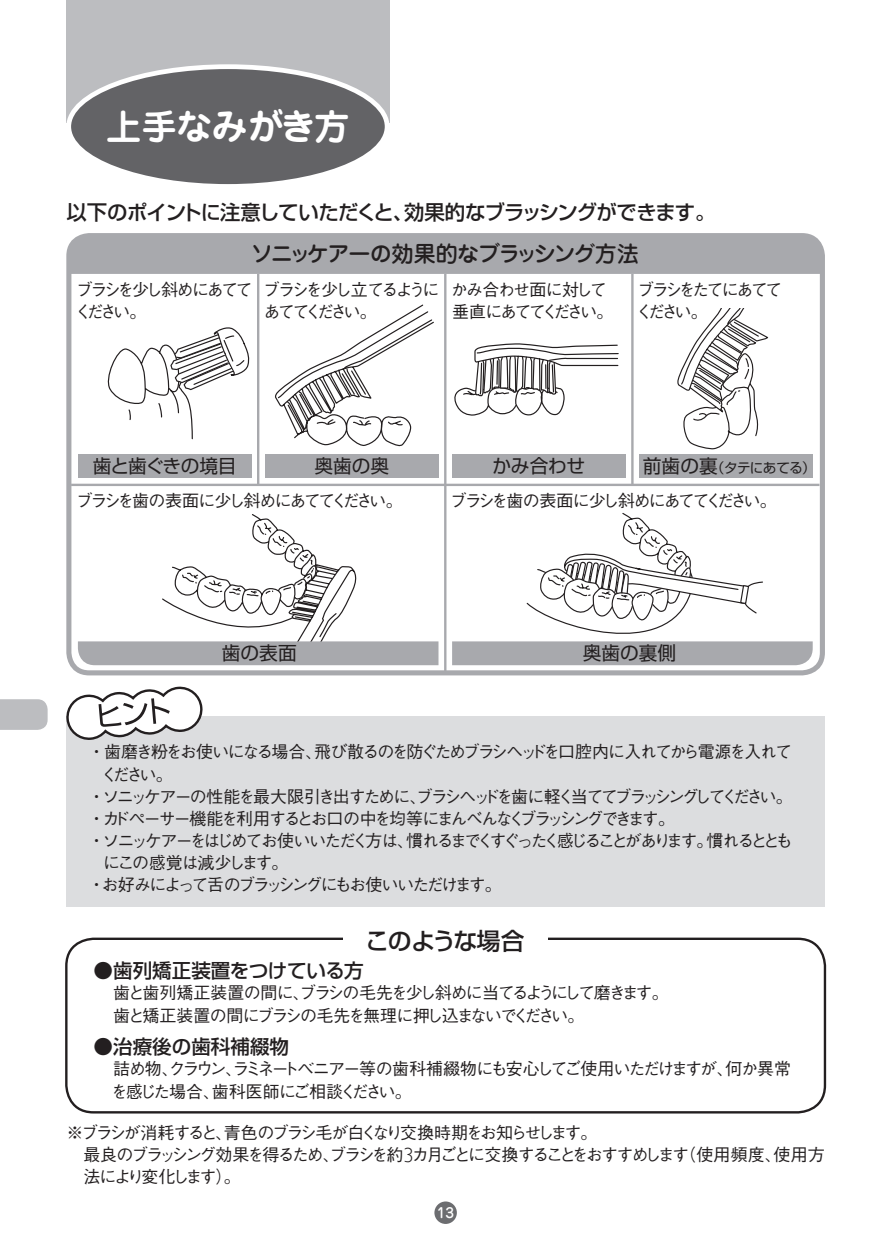
<style>
.page{position:relative;width:893px;height:1259px;background:#fff}
.page>*{position:absolute;margin:0;border:0;box-sizing:border-box;transform-origin:0 0}
.t1{font:35.7px "Jun 501 Pro Bold 90 pv RKSJ H";letter-spacing:-.02em;color:#fff}
.t2{font:23.7px "Shin Go Pro Medium 90 pv RKSJ H";letter-spacing:-.05em;color:#231f20}
.t3{font:22.2px "Jun 34 Pro Medium 90 pv RKSJ H";letter-spacing:-.075em;color:#231f20}
.t4{font:20.4px "Shin Go Pro Medium 90 pv RKSJ H";letter-spacing:-.045em;color:#231f20}
.t5{font:19.5px "Shin Go Pro Medium 90 pv RKSJ H";color:#231f20}
.t6{font:18.6px "Shin Go Pro Regular 90 pv RKSJ H";color:#231f20}
.t7{font:18.6px "Shin Go Pro Regular 90 pv RKSJ H";letter-spacing:-.05em;color:#231f20}
.t8{font:17.1px/22.2px "Gothic BBB Pro Medium 90 pv RKSJ H";letter-spacing:-.135em;color:#231f20}
.t9{font:17.1px/23.1px "Gothic BBB Pro Medium 90 pv RKSJ H";letter-spacing:-.1em;color:#231f20}
.t10{font:17.1px/23.1px "Gothic BBB Pro Medium 90 pv RKSJ H";letter-spacing:-.11em;color:#231f20}
.t11{font:17.1px "Gothic BBB Pro Medium 90 pv RKSJ H";letter-spacing:-.19em;color:#231f20}
.t12{font:17.1px/22.2px "Gothic BBB Pro Medium 90 pv RKSJ H";letter-spacing:-.115em;color:#231f20}
.t13{font:17.1px/22.2px "Gothic BBB Pro Medium 90 pv RKSJ H";letter-spacing:-.185em;color:#231f20}
.t14{font:17.1px/22.2px "Gothic BBB Pro Medium 90 pv RKSJ H";letter-spacing:-.155em;color:#231f20}
.t15{font:17.1px/22.2px "Gothic BBB Pro Medium 90 pv RKSJ H";letter-spacing:-.18em;color:#231f20}
.t16{font:13.5px "Shin Go Pro Regular 90 pv RKSJ H";letter-spacing:-.055em;color:#231f20}
.t17{font:13.5px "Jun 34 Pro Medium 90 pv RKSJ H";color:#fff}
.s1{font-size:18.6px}
.s2{font-family:"Gill Sans Alt One WGL Light";font-size:20.4px}
</style>
<div class="page">
<div style="left:434px;top:1201px;width:23px;height:23px;background:#6c6d70;border-radius:50%"></div>
<svg style="left:0;top:699px;width:48px;height:31px"></svg>
<svg style="left:107px;top:327px;width:143px;height:113px"></svg>
<svg style="left:275px;top:304px;width:159px;height:142px"></svg>
<svg style="left:454px;top:343px;width:165px;height:73px"></svg>
<svg style="left:678px;top:308px;width:91px;height:142px"></svg>
<div style="left:65px;top:937px;width:761px;height:176px;border:2px solid #231f20;border-radius:27px"></div>
<div style="left:66px;top:0;width:323px;height:122px;background:#bcbdc0"></div>
<div style="left:69px;top:67px;width:318px;height:119px;background:#636366;border-radius:50%"></div>
<div style="left:66px;top:64px;width:323px;height:125px;border:5px solid #fff;border-radius:50%"></div>
<div style="left:66px;top:233px;width:759px;height:442px;border:5px solid #a8a9ad;border-radius:20px"></div>
<div style="left:69px;top:236px;width:753px;height:38px;background:#a8a9ad"></div>
<div style="left:66px;top:716px;width:759px;height:191px;background:#dcdddf"></div>
<hr style="left:257px;top:274px;width:2px;height:105px;background:#a8a9ad">
<hr style="left:444px;top:274px;width:2px;height:105px;background:#a8a9ad">
<hr style="left:631px;top:274px;width:3px;height:105px;background:#a8a9ad">
<hr style="left:257px;top:379px;width:2px;height:105px;background:#a8a9ad">
<hr style="left:444px;top:379px;width:2px;height:105px;background:#a8a9ad">
<hr style="left:631px;top:379px;width:3px;height:105px;background:#a8a9ad">
<hr style="left:71px;top:484px;width:561px;height:2px;background:#a8a9ad">
<hr style="left:444px;top:486px;width:2px;height:92px;background:#a8a9ad">
<hr style="left:632px;top:484px;width:187px;height:2px;background:#a8a9ad">
<hr style="left:444px;top:578px;width:2px;height:94px;background:#a8a9ad">
<div style="left:78px;top:454px;width:173px;height:24px;background:#a8a9ad"></div>
<div style="left:265px;top:454px;width:173px;height:24px;background:#a8a9ad"></div>
<div style="left:452px;top:454px;width:174px;height:24px;background:#a8a9ad"></div>
<div style="left:639px;top:454px;width:174px;height:24px;background:#a8a9ad"></div>
<svg style="left:78px;top:514px;width:360px;height:151px"></svg>
<svg style="left:452px;top:513px;width:361px;height:152px"></svg>
<svg style="left:66px;top:686px;width:136px;height:54px"></svg>
<div style="left:344px;top:927px;width:204px;height:27px;background:#fff"></div>
<h1 class="t1" style="left:106px;top:113px;width:246px">上手なみがき方</h1>
<p class="t4" style="left:66px;top:205px;width:651px">以下のポイントに注意していただくと、効果的なブラッシングができます。</p>
<p class="t3" style="left:251px;top:245px;width:390px">ソニッケアーの効果的なブラッシング方法</p>
<p class="t14" style="left:75px;top:280px;width:179px">ブラシを少し斜めにあててください。</p>
<p class="t13" style="left:263px;top:280px;width:178px">ブラシを少し立てるようにあててください。</p>
<p class="t12" style="left:451px;top:280px;width:164px">かみ合わせ面に対して垂直にあててください。</p>
<p class="t15" style="left:636px;top:280px;width:148px">ブラシをたてにあててください。</p>
<p class="t7" style="left:93px;top:459px;width:146px">歯と歯ぐきの境目</p>
<p class="t6" style="left:314px;top:459px;width:76px">奥歯の奥</p>
<p class="t6" style="left:492px;top:459px;width:94px">かみ合わせ</p>
<p class="t16" style="left:643px;top:463px;width:174px"><span class="s1">前歯の裏</span>（タテにあてる）</p>
<p class="t8" style="left:76px;top:491px;width:329px">ブラシを歯の表面に少し斜めにあててください。</p>
<p class="t8" style="left:450px;top:491px;width:329px">ブラシを歯の表面に少し斜めにあててください。</p>
<p class="t6" style="left:222px;top:646px;width:76px">歯の表面</p>
<p class="t6" style="left:583px;top:646px;width:95px">奥歯の裏側</p>
<p class="t8" style="left:88px;top:743px;width:705px">・歯磨き粉をお使いになる場合、飛び散るのを防ぐためブラシヘッドを口腔内に入れてから電源を入れて</p>
<p class="t8" style="left:101px;top:765px;width:73px">ください。</p>
<p class="t8" style="left:88px;top:787px;width:706px">・ソニッケアーの性能を最大限引き出すために、ブラシヘッドを歯に軽く当ててブラッシングしてください。</p>
<p class="t8" style="left:88px;top:809px;width:588px">・カドペーサー機能を利用するとお口の中を均等にまんべんなくブラッシングできます。</p>
<p class="t11" style="left:88px;top:834px;width:706px">・ソニッケアーをはじめてお使いいただく方は、慣れるまでくすぐったく感じることがあります。慣れるととも</p>
<p class="t9" style="left:103px;top:853px;width:187px">にこの感覚は減少します。</p>
<p class="t8" style="left:88px;top:876px;width:415px">・お好みによって舌のブラッシングにもお使いいただけます。</p>
<h2 class="t2" style="left:366px;top:932px;width:160px">このような場合</h2>
<p class="t5" style="left:94px;top:963px;width:272px">●歯列矯正装置をつけている方</p>
<p class="t10" style="left:113px;top:983px;width:557px">歯と歯列矯正装置の間に、ブラシの毛先を少し斜めに当てるようにして磨きます。歯と矯正装置の間にブラシの毛先を無理に押し込まないでください。</p>
<p class="t5" style="left:94px;top:1039px;width:197px">●治療後の歯科補綴物</p>
<p class="t9" style="left:111px;top:1059px;width:682px">詰め物、クラウン、ラミネートベニアー等の歯科補綴物にも安心してご使用いただけますが、何か異常を感じた場合、歯科医師にご相談ください。</p>
<p class="t8" style="left:83px;top:1123px;width:743px;text-indent:-17px">※ブラシが消耗すると、青色のブラシ毛が白くなり交換時期をお知らせします。<br>最良のブラッシング効果を得るため、ブラシを約<span class="s2">3</span>カ月ごとに交換することをおすすめします（使用頻度、使用方法により変化します）。</p>
<p class="t17" style="left:437px;top:1208px;width:19px">13</p>
</div>
